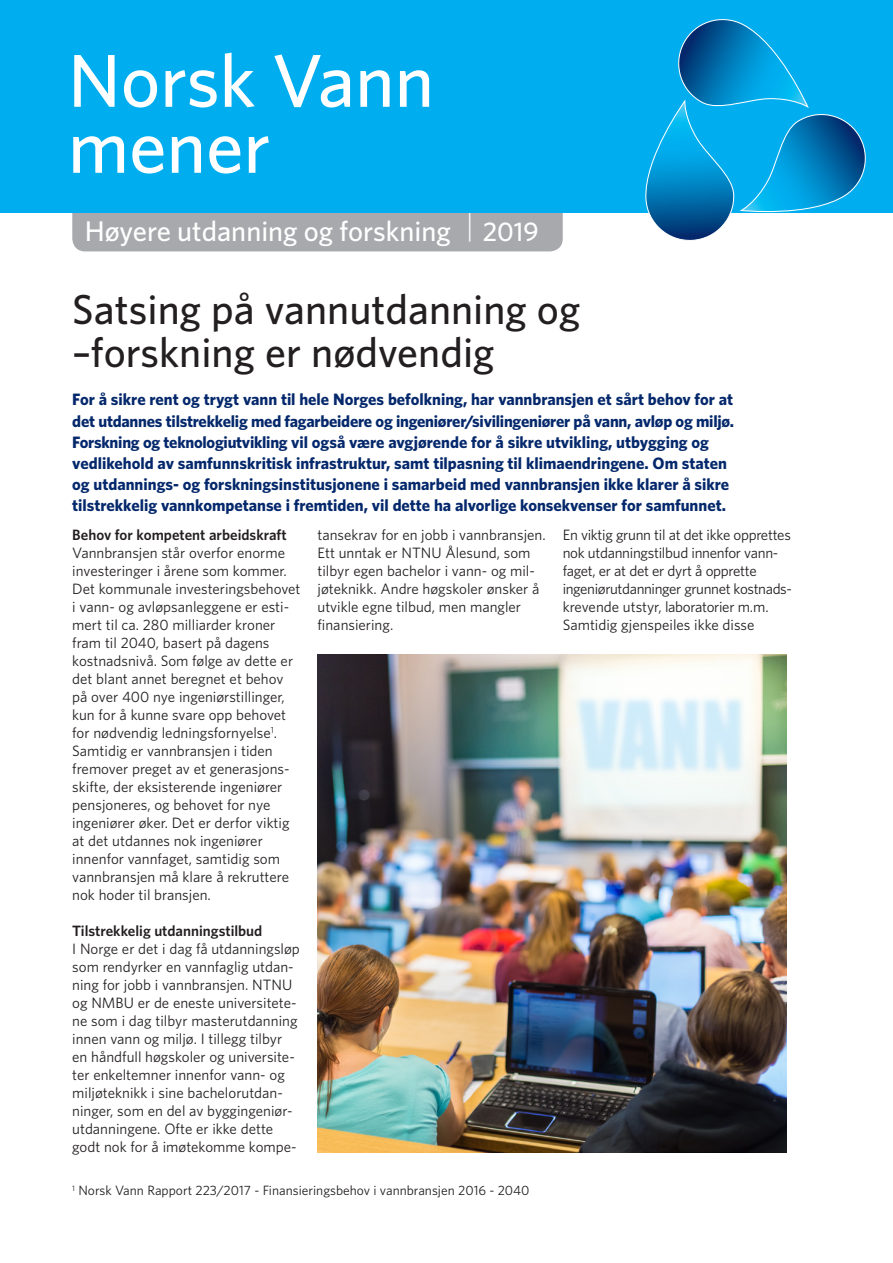
<style>
.page{position:relative;width:893px;height:1263px;background:#fff}
.page>*{position:absolute;margin:0;border:0;box-sizing:border-box;transform-origin:0 0}
.t1{font:500 75px/66px "Whitney";color:#fff}
.t2{font:500 42px/43.5px "Whitney";color:#231f20}
.t3{font:500 28.5px "Whitney";color:#fff}
.t4{font:700 16.5px/21px "Whitney";color:#04286b}
.t5{font:15px/18px "Whitney";color:#231f20}
.t6{font:15px/18px "Whitney";letter-spacing:-.02em;color:#231f20}
.t7{font:600 15px "Whitney";color:#231f20}
.t8{font:13.5px "Whitney";color:#231f20}
.s1{font-size:27px}
</style>
<div class="page">
<div style="left:72px;top:213px;width:491px;height:38px;background:#a8a9ad"></div>
<div style="left:0;top:0;width:893px;height:213px;background:#00aeef"></div>
<svg style="left:645px;top:19px;width:221px;height:222px"></svg>
<img style="left:317px;top:655px;width:470px;height:497px">
<h1 class="t1" style="left:68px;top:47px;width:368px">Norsk Vann mener</h1>
<h3 class="t3" style="left:85px;top:212px;width:455px">Høyere utdanning og forskning <sup>|</sup> <span class="s1">2019</span></h3>
<h2 class="t2" style="left:72px;top:287px;width:509px">Satsing på vannutdanning og –forskning er nødvendig</h2>
<p class="t4" style="left:72px;top:389px;width:663px">For å sikre rent og trygt vann til hele Norges befolkning, har vannbransjen et sårt behov for at det utdannes tilstrekkelig med fagarbeidere og ingeniører/sivilingeniører på vann, avløp og miljø.<br>Forskning og teknologiutvikling vil også være avgjørende for å sikre utvikling, utbygging og vedlikehold av samfunnskritisk infrastruktur, samt tilpasning til klimaendringene. Om staten og utdannings- og forskningsinstitusjonene i samarbeid med vannbransjen ikke klarer å sikre tilstrekkelig vannkompetanse i fremtiden, vil dette ha alvorlige konsekvenser for samfunnet.</p>
<p class="t7" style="left:72px;top:525px;width:216px">Behov for kompetent arbeidskraft</p>
<p class="t5" style="left:72px;top:543px;width:230px">Vannbransjen står overfor enorme investeringer i årene som kommer.<br>Det kommunale investeringsbehovet i vann- og avløpsanleggene er esti&shy;mert til ca. 280 milliarder kroner fram til 2040, basert på dagens kostnadsnivå. Som følge av dette er det blant annet beregnet et behov på over 400 nye ingeniørstillinger, kun for å kunne svare opp behovet for nødvendig ledningsfornyelse<sup>1</sup>.<br>Samtidig er vannbransjen i tiden fremover preget av et generasjons&shy;skifte, der eksisterende ingeniører pensjoneres, og behovet for nye ingeniører øker. Det er derfor viktig at det utdannes nok ingeniører innenfor vannfaget, samtidig som vannbransjen må klare å rekruttere nok hoder til bransjen.</p>
<p class="t7" style="left:72px;top:921px;width:192px">Tilstrekkelig utdanningstilbud</p>
<p class="t5" style="left:72px;top:939px;width:229px">I Norge er det i dag få utdanningsløp som rendyrker en vannfaglig utdan&shy;ning for jobb i vannbransjen. NTNU og NMBU er de eneste universitete&shy;ne som i dag tilbyr masterutdanning innen vann og miljø. I tillegg tilbyr en håndfull høgskoler og universite&shy;ter enkeltemner innenfor vann- og miljøteknikk i sine bachelorutdan&shy;ninger, som en del av byggingeniør&shy;utdanningene. Ofte er ikke dette godt nok for å imøtekomme kompe-</p>
<p class="t5" style="left:317px;top:525px;width:230px">tansekrav for en jobb i vannbransjen.<br>Ett unntak er NTNU Ålesund, som tilbyr egen bachelor i vann- og mil&shy;jøteknikk. Andre høgskoler ønsker å utvikle egne tilbud, men mangler finansiering.</p>
<p class="t6" style="left:563px;top:525px;width:230px">En viktig grunn til at det ikke opprettes nok utdanningstilbud innenfor vann&shy;faget, er at det er dyrt å opprette ingeniørutdanninger grunnet kostnads-- krevende utstyr, laboratorier m.m.<br>Samtidig gjenspeiles ikke disse</p>
<p class="t8" style="left:72px;top:1181px;width:459px"><sup>1</sup> Norsk Vann Rapport 223/2017 - Finansieringsbehov i vannbransjen 2016 - 2040</p>
</div>
